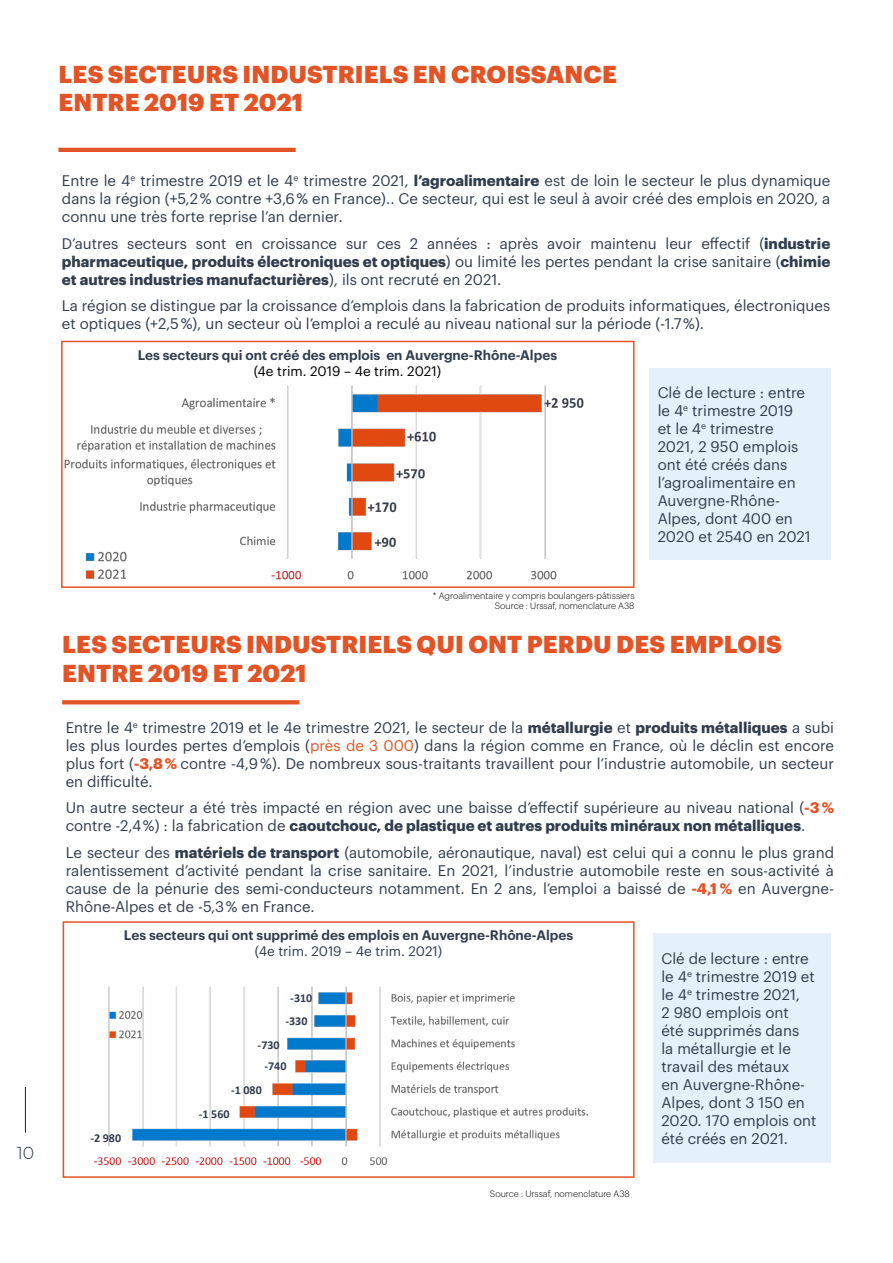
<style>
.page{position:relative;width:893px;height:1263px;background:#fff}
.page>*{position:absolute;margin:0;border:0;box-sizing:border-box;transform-origin:0 0}
.t1{font:900 24px/28.8px "Graphik";letter-spacing:.005em;color:#e25425}
.t2{font:300 17.25px "Montserrat";color:#233336}
.t3{font:15px/18px "Graphik";color:#313d4d;text-align:justify}
.t4{font:600 13.5px "Graphik";color:#313d4d}
.t5{font:13.5px "Graphik";color:#000}
.t6{font:13.5px "Graphik";color:#313d4d}
.t7{font:700 12px "Calibri";color:#353d4d}
.t8{font:300 9px/10.8px "Graphik";color:#000;text-align:right}
.s1{font-weight:700}
.s2{color:#e25425}
.s3{font-weight:700;color:#e25425}
</style>
<div class="page">
<hr style="left:25px;top:1087px;width:1px;height:45px;background:#233336">
<hr style="left:58px;top:148px;width:238px;height:4px;background:#e25425">
<svg style="left:62px;top:700px;width:237px;height:4px"></svg>
<img style="left:64px;top:385px;width:520px;height:195px">
<div style="left:61px;top:341px;width:573px;height:247px;border:2px solid #e25425"></div>
<img style="left:94px;top:986px;width:493px;height:179px">
<div style="left:63px;top:921px;width:571px;height:257px;border:2px solid #e25425"></div>
<div style="left:649px;top:369px;width:181px;height:191px;background:#e4f1fb"></div>
<div style="left:653px;top:933px;width:177px;height:230px;background:#e4f1fb"></div>
<p class="t2" style="left:17px;top:1141px;width:19px">10</p>
<h1 class="t1" style="left:59px;top:57px;width:560px">LES SECTEURS INDUSTRIELS EN CROISSANCE<br>ENTRE 2019 ET 2021</h1>
<p class="t3" style="left:62px;top:171px;width:770px">Entre le 4<sup>e</sup> trimestre 2019 et le 4<sup>e</sup> trimestre 2021, <span class="s1">l’agroalimentaire</span> est de loin le secteur le plus dynamique dans la région (+5,2 % contre +3,6 % en France).. Ce secteur, qui est le seul à avoir créé des emplois en 2020, a connu une très forte reprise l’an dernier.</p>
<p class="t3" style="left:62px;top:233px;width:770px">D’autres secteurs sont en croissance sur ces 2 années : après avoir maintenu leur effectif (<span class="s1">industrie pharmaceutique, produits électroniques et optiques</span>) ou limité les pertes pendant la crise sanitaire (<span class="s1">chimie et autres industries manufacturières</span>), ils ont recruté en 2021.</p>
<p class="t3" style="left:62px;top:296px;width:770px">La région se distingue par la croissance d’emplois dans la fabrication de produits informatiques, électroniques et optiques (+2,5 %), un secteur où l’emploi a reculé au niveau national sur la période (-1.7 %).</p>
<p class="t4" style="left:138px;top:344px;width:421px">Les secteurs qui ont créé des emplois en Auvergne-Rhône-Alpes</p>
<p class="t5" style="left:254px;top:361px;width:189px">(4e trim. 2019 – 4e trim. 2021)</p>
<p class="t8" style="left:433px;top:589px;width:203px">* Agroalimentaire y compris boulangers-pâtissiers<br>Source : Urssaf, nomenclature A38</p>
<p class="t3" style="left:658px;top:383px;width:155px;text-align:left">Clé de lecture : entre le 4<sup>e</sup> trimestre 2019 et le 4<sup>e</sup> trimestre<br>2021, 2 950 emplois ont été créés dans l’agroalimentaire en<br>Auvergne-Rhône-<br>Alpes, dont 400 en<br>2020 et 2540 en 2021</p>
<h1 class="t1" style="left:62px;top:628px;width:721px">LES SECTEURS INDUSTRIELS QUI ONT PERDU DES EMPLOIS<br>ENTRE 2019 ET 2021</h1>
<p class="t3" style="left:66px;top:717px;width:770px">Entre le 4<sup>e</sup> trimestre 2019 et le 4e trimestre 2021, le secteur de la <span class="s1">métallurgie</span> et <span class="s1">produits métalliques</span> a subi les plus lourdes pertes d’emplois (<span class="s2">près de 3 000</span>) dans la région comme en France, où le déclin est encore plus fort (<span class="s3">-3,8 %</span> contre -4,9 %). De nombreux sous-traitants travaillent pour l’industrie automobile, un secteur en difficulté.</p>
<p class="t3" style="left:66px;top:798px;width:770px">Un autre secteur a été très impacté en région avec une baisse d’effectif supérieure au niveau national (<span class="s3">-3 % </span>contre -2,4 %) : la fabrication de <span class="s1">caoutchouc, de plastique et autres produits minéraux non métalliques</span>.</p>
<p class="t3" style="left:66px;top:842px;width:770px">Le secteur des <span class="s1">matériels de transport</span> (automobile, aéronautique, naval) est celui qui a connu le plus grand ralentissement d’activité pendant la crise sanitaire. En 2021, l’industrie automobile reste en sous-activité à cause de la pénurie des semi-conducteurs notamment. En 2 ans, l’emploi a baissé de <span class="s3">-4,1 %</span> en Auvergne-Rhône-Alpes et de -5,3 % en France.</p>
<p class="t4" style="left:124px;top:925px;width:451px">Les secteurs qui ont supprimé des emplois en Auvergne-Rhône-Alpes</p>
<p class="t6" style="left:255px;top:941px;width:189px">(4e trim. 2019 – 4e trim. 2021)</p>
<p class="t7" style="left:290px;top:990px;width:24px">-310</p>
<p class="t7" style="left:285px;top:1012px;width:24px">-330</p>
<p class="t7" style="left:264px;top:1058px;width:24px">-740</p>
<p class="t7" style="left:258px;top:1036px;width:24px">-730</p>
<p class="t7" style="left:231px;top:1082px;width:32px">-1 080</p>
<p class="t7" style="left:90px;top:1129px;width:32px">-2 980</p>
<p class="t7" style="left:199px;top:1105px;width:32px">-1 560</p>
<p class="t8" style="left:490px;top:1188px;width:141px">Source : Urssaf, nomenclature A38</p>
<p class="t3" style="left:661px;top:948px;width:157px;text-align:left">Clé de lecture : entre le 4<sup>e</sup> trimestre 2019 et le 4<sup>e</sup> trimestre 2021,<br>2 980 emplois ont<br>été supprimés dans<br>la métallurgie et le travail des métaux<br>en Auvergne-Rhône-<br>Alpes, dont 3 150 en<br>2020. 170 emplois ont été créés en 2021.</p>
</div>
